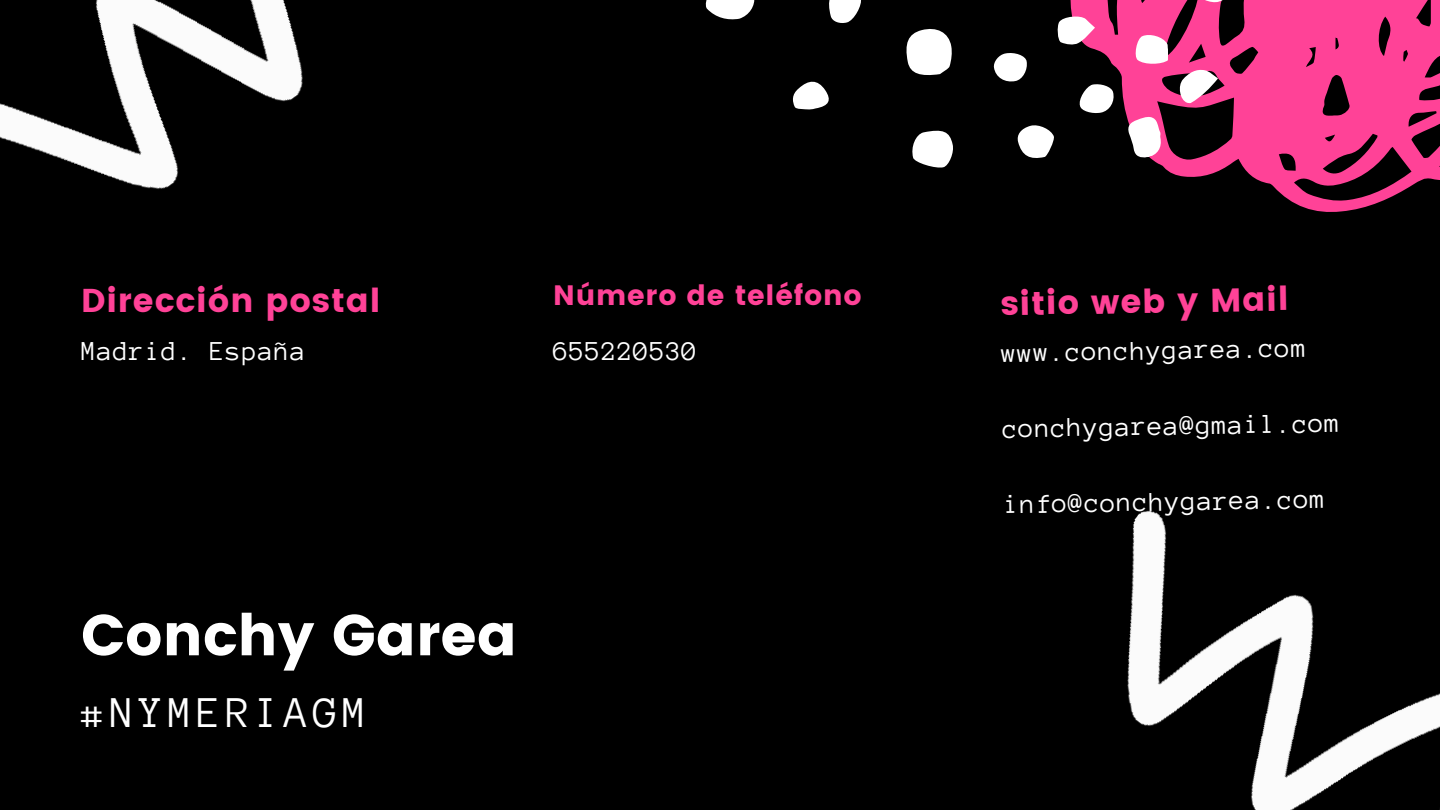
<style>
.page{position:relative;width:1440px;height:810px;background:#000}
.page>*{position:absolute;margin:0;border:0;box-sizing:border-box;transform-origin:0 0}
.t1{font:57.6px "Poppins";color:#fff}
.t2{font:45px "Anonymous Pro";letter-spacing:.1em;color:#fff}
.t3{font:33px "Poppins";letter-spacing:.03em;color:#ff4297}
.t4{font:28px "Anonymous Pro";letter-spacing:.03em;color:#fff}
.t5{font:27.9px "Poppins";letter-spacing:.03em;color:#ff4297}
</style>
<div class="page">
<svg style="left:1070px;top:0;width:370px;height:212px;fill:#ff4297"></svg>
<svg style="left:906px;top:29px;width:46px;height:47px"></svg>
<svg style="left:705px;top:0;width:50px;height:20px"></svg>
<svg style="left:912px;top:130px;width:41px;height:38px"></svg>
<svg style="left:1125px;top:114px;width:42px;height:47px"></svg>
<svg style="left:1017px;top:125px;width:37px;height:33px"></svg>
<svg style="left:829px;top:0;width:32px;height:23px"></svg>
<svg style="left:792px;top:81px;width:37px;height:29px"></svg>
<svg style="left:1129px;top:29px;width:93px;height:77px;background:#dd639a"></svg>
<svg style="left:1190px;top:0;width:41px;height:7px"></svg>
<svg style="left:1057px;top:9px;width:41px;height:40px"></svg>
<svg style="left:1075px;top:80px;width:42px;height:38px"></svg>
<svg style="left:993px;top:53px;width:34px;height:29px"></svg>
<img style="left:0;top:0;width:303px;height:189px">
<img style="left:1127px;top:510px;width:313px;height:300px">
<p class="t3" style="left:81px;top:282px;width:301px">Dirección postal</p>
<p class="t4" style="left:81px;top:337px;width:226px">Madrid. España</p>
<p class="t5" style="left:553px;top:279px;width:310px">Número de teléfono</p>
<p class="t4" style="left:553px;top:337px;width:146px">655220530</p>
<p class="t1" style="left:81px;top:602px;width:437px">Conchy Garea</p>
<p class="t2" style="left:81px;top:690px;width:287px">#NYMERIAGM</p>
<p class="t3" style="left:1000px;top:284px;width:290px;rotate:-1deg">sitio web y Mail</p>
<p class="t4" style="left:1001px;top:339px;width:307px;rotate:-1deg">www.conchygarea.com</p>
<p class="t4" style="left:1002px;top:415px;width:339px;rotate:-1deg">conchygarea@gmail.com</p>
<p class="t4" style="left:1004px;top:490px;width:323px;rotate:-1deg">info@conchygarea.com</p>
</div>
